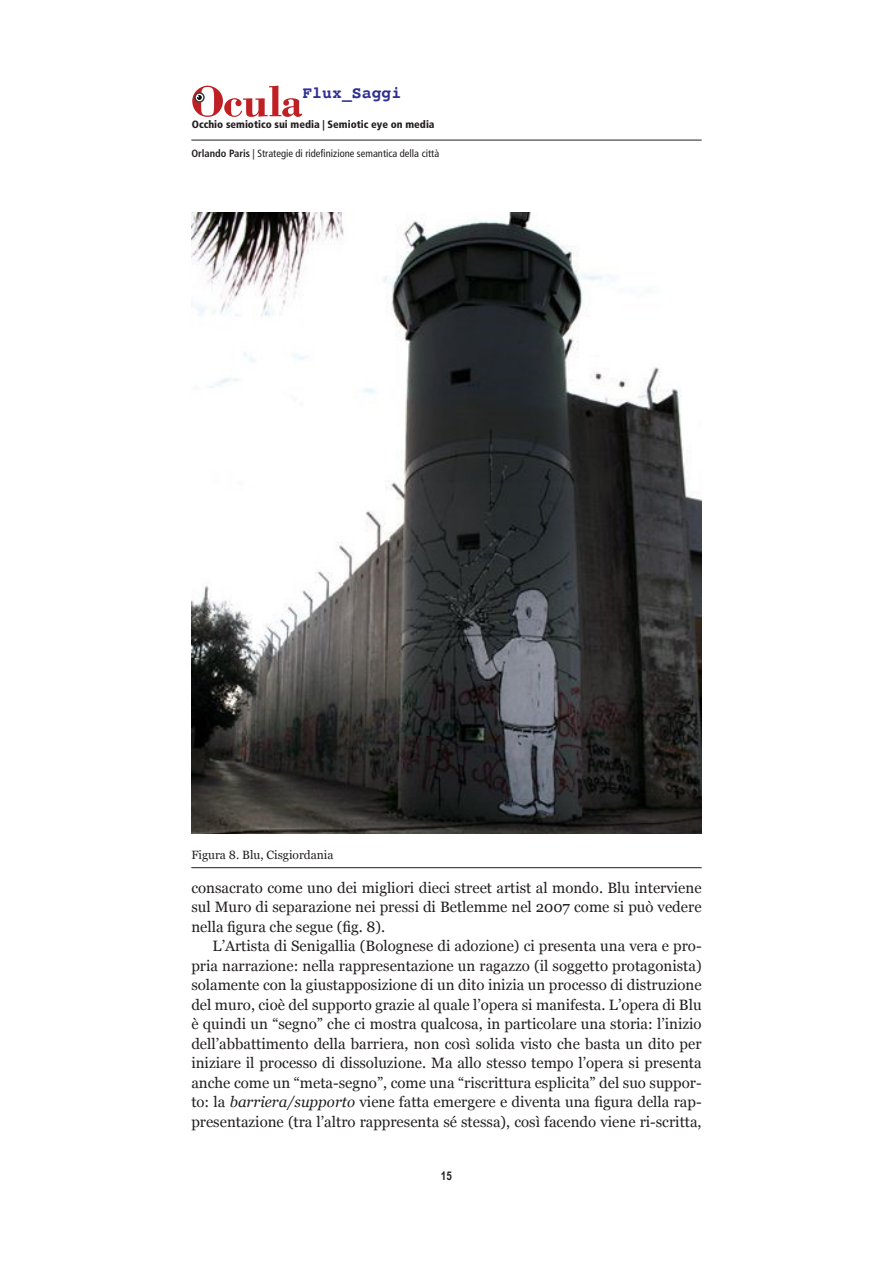
<style>
.page{position:relative;width:893px;height:1263px;background:#fff}
.page>*{position:absolute;margin:0;border:0;box-sizing:border-box;transform-origin:0 0}
.t1{font:700 16.5px "Courier";color:#2e3092}
.OCULA-TXT{font:15px/19.5px "Georgia";color:#231f20;text-align:justify}
.OCULA-Didascalie-fil{font:12px "Georgia";color:#231f20}
.t2{font:700 12px "Arial Narrow";color:#231f20}
.t3{font:condensed 10.5px "Frutiger LT Std";color:#231f20}
.t4{font:900 condensed 10.5px "Frutiger LT Std";color:#231f20}
.s1{font-weight:700}
.s2{font-style:italic}
</style>
<div class="page">
<hr style="left:191px;top:140px;width:511px;height:1px;background:#231f20">
<svg style="left:192px;top:86px;width:110px;height:31px"></svg>
<img style="left:191px;top:213px;width:511px;height:620px">
<hr style="left:191px;top:867px;width:511px;height:1px;background:#231f20">
<p class="t1" style="left:302px;top:79px;width:101px">Flux_Saggi</p>
<p class="t4" style="left:192px;top:118px;width:244px">Occhio semiotico sui media | Semiotic eye on media</p>
<p class="t3" style="left:191px;top:147px;width:249px"><span class="s1">Orlando Paris</span> | Strategie di ridefinizione semantica della città</p>
<p class="OCULA-Didascalie-fil" style="left:191px;top:846px;width:144px">Figura 8. Blu, Cisgiordania</p>
<p class="OCULA-TXT" style="left:191px;top:877px;width:512px">consacrato come uno dei migliori dieci street artist al mondo. Blu interviene sul Muro di separazione nei pressi di Betlemme nel 2007 come si può vedere nella figura che segue (fig. 8).</p>
<p class="OCULA-TXT" style="left:191px;top:935px;width:512px;text-indent:21px">L’Artista di Senigallia (Bolognese di adozione) ci presenta una vera e pro&shy;pria narrazione: nella rappresentazione un ragazzo (il soggetto protagonista) solamente con la giustapposizione di un dito inizia un processo di distruzione del muro, cioè del supporto grazie al quale l’opera si manifesta. L’opera di Blu è quindi un “segno” che ci mostra qualcosa, in particolare una storia: l’inizio dell’abbattimento della barriera, non così solida visto che basta un dito per iniziare il processo di dissoluzione. Ma allo stesso tempo l’opera si presenta anche come un “meta-segno”, come una “riscrittura esplicita” del suo suppor&shy;to: la <span class="s2">barriera/supporto</span> viene fatta emergere e diventa una figura della rap&shy;presentazione (tra l’altro rappresenta sé stessa), così facendo viene ri-scritta,</p>
<p class="t2" style="left:441px;top:1167px;width:13px">15</p>
</div>
